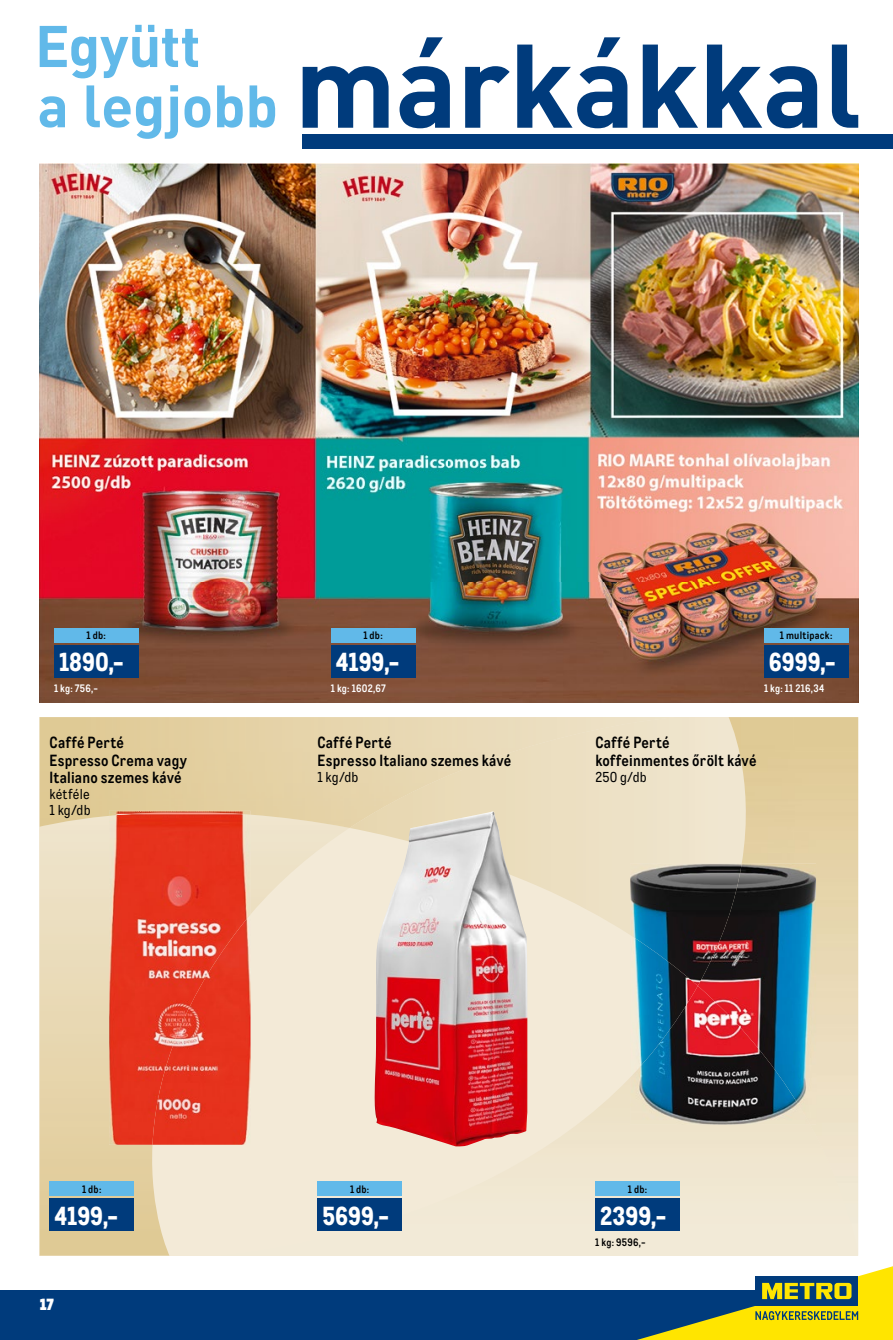
<style>
.page{position:relative;width:893px;height:1340px;background:#fff}
.page>*{position:absolute;margin:0;border:0;box-sizing:border-box;transform-origin:0 0}
.t1{font:800 25.38px "CA Metro";color:#fff}
.t2{font:700 15.75px/17.5px "CA Metro";letter-spacing:.01em;color:#000}
.t3{font:900 15.75px "CA Metro";color:#fff}
.t4{font:14px/15.8px "CA Metro";letter-spacing:.01em;color:#000}
.t5{font:700 10.5px "CA Metro";letter-spacing:.025em;color:#000}
.t6{font:700 10.5px "CA Metro";letter-spacing:.025em;color:#fff}
</style>
<div class="page">
<div style="left:0;top:1290px;width:893px;height:49px;background:#003b7c"></div>
<div style="left:303px;top:134px;width:590px;height:15px;background:#003b7c"></div>
<svg style="left:303px;top:37px;width:555px;height:91px"></svg>
<svg style="left:40px;top:85px;width:235px;height:54px"></svg>
<svg style="left:40px;top:25px;width:158px;height:53px"></svg>
<svg style="left:640px;top:1266px;width:253px;height:73px"></svg>
<svg style="left:40px;top:717px;width:818px;height:538px;background:#ece0c4"></svg>
<svg style="left:350px;top:1077px;width:378px;height:154px;background:#f0e7d2"></svg>
<svg style="left:40px;top:828px;width:310px;height:427px;background:#ede1c6"></svg>
<svg style="left:351px;top:717px;width:344px;height:217px;background:#eee3ca"></svg>
<img style="left:40px;top:717px;width:637px;height:111px">
<div style="left:50px;top:1198px;width:84px;height:32px;background:#003b7c"></div>
<div style="left:50px;top:1181px;width:84px;height:15px;background:#61b9e9"></div>
<div style="left:317px;top:1198px;width:85px;height:32px;background:#003b7c"></div>
<div style="left:317px;top:1181px;width:85px;height:15px;background:#61b9e9"></div>
<div style="left:595px;top:1198px;width:85px;height:32px;background:#003b7c"></div>
<div style="left:595px;top:1181px;width:85px;height:15px;background:#61b9e9"></div>
<img style="left:109px;top:815px;width:141px;height:329px">
<img style="left:109px;top:810px;width:141px;height:5px">
<img style="left:375px;top:811px;width:152px;height:335px">
<img style="left:630px;top:985px;width:68px;height:139px">
<img style="left:630px;top:863px;width:68px;height:122px">
<img style="left:698px;top:863px;width:118px;height:261px">
<img style="left:40px;top:164px;width:818px;height:538px">
<div style="left:54px;top:645px;width:84px;height:32px;background:#003b7c"></div>
<div style="left:54px;top:628px;width:84px;height:14px;background:#61b9e9"></div>
<div style="left:331px;top:645px;width:84px;height:32px;background:#003b7c"></div>
<div style="left:331px;top:628px;width:84px;height:14px;background:#61b9e9"></div>
<div style="left:764px;top:645px;width:84px;height:32px;background:#003b7c"></div>
<div style="left:764px;top:628px;width:84px;height:14px;background:#61b9e9"></div>
<p class="t5" style="left:87px;top:627px;width:21px">1 db:</p>
<p class="t5" style="left:363px;top:627px;width:21px">1 db:</p>
<p class="t5" style="left:780px;top:627px;width:54px">1 multipack:</p>
<h1 class="t1" style="left:59px;top:641px;width:67px">1890,-</h1>
<h1 class="t1" style="left:336px;top:641px;width:65px">4199,-</h1>
<h1 class="t1" style="left:769px;top:641px;width:68px">6999,-</h1>
<p class="t6" style="left:54px;top:680px;width:46px">1 kg: 756,-</p>
<p class="t6" style="left:331px;top:680px;width:57px">1 kg: 1602,67</p>
<p class="t6" style="left:764px;top:680px;width:62px">1 kg: 11 216,34</p>
<p class="t2" style="left:50px;top:732px;width:139px">Caffé Perté<br>Espresso Crema vagy<br>Italiano szemes kávé</p>
<p class="t4" style="left:50px;top:785px;width:42px">kétféle<br>1 kg/db</p>
<p class="t2" style="left:317px;top:732px;width:195px">Caffé Perté<br>Espresso Italiano szemes kávé</p>
<p class="t4" style="left:317px;top:768px;width:42px">1 kg/db</p>
<p class="t2" style="left:595px;top:732px;width:163px">Caffé Perté koffeinmentes őrölt kávé</p>
<p class="t4" style="left:595px;top:768px;width:53px">250 g/db</p>
<p class="t5" style="left:82px;top:1180px;width:21px">1 db:</p>
<h1 class="t1" style="left:55px;top:1194px;width:65px">4199,-</h1>
<p class="t3" style="left:40px;top:1290px;width:16px">17</p>
<p class="t5" style="left:350px;top:1180px;width:21px">1 db:</p>
<h1 class="t1" style="left:322px;top:1194px;width:68px">5699,-</h1>
<p class="t5" style="left:628px;top:1180px;width:21px">1 db:</p>
<h1 class="t1" style="left:600px;top:1194px;width:68px">2399,-</h1>
<p class="t5" style="left:595px;top:1233px;width:52px">1 kg: 9596,-</p>
</div>
